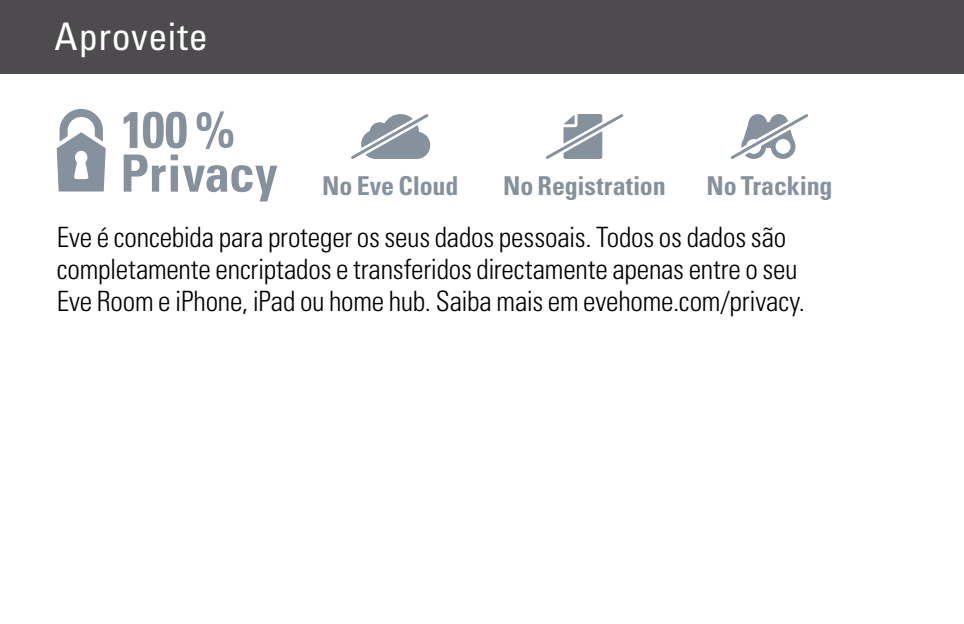
<style>
.page{position:relative;width:964px;height:624px;background:#fff}
.page>*{position:absolute;margin:0;border:0;box-sizing:border-box;transform-origin:0 0}
.t1{font:condensed 38px "Univers LT Std";letter-spacing:.015em;color:#fff}
.t2{font:300 condensed 28px/32px "Univers LT Std";letter-spacing:-.01em;color:#000}
.t3{font:700 condensed 26px "Univers LT Std";letter-spacing:-.005em;color:#86919e}
</style>
<div class="page">
<div style="left:0;top:0;width:964px;height:74px;background:#4e4b4f"></div>
<svg style="left:57px;top:109px;width:49px;height:82px"></svg>
<svg style="left:124px;top:112px;width:13px;height:36px"></svg>
<svg style="left:143px;top:112px;width:44px;height:36px"></svg>
<svg style="left:197px;top:111px;width:36px;height:38px"></svg>
<svg style="left:124px;top:154px;width:42px;height:38px"></svg>
<div style="left:171px;top:154px;width:7px;height:6px;background:#86919e"></div>
<div style="left:171px;top:166px;width:7px;height:26px;background:#86919e"></div>
<svg style="left:183px;top:165px;width:94px;height:36px"></svg>
<svg style="left:351px;top:114px;width:79px;height:45px"></svg>
<svg style="left:546px;top:114px;width:77px;height:45px"></svg>
<svg style="left:731px;top:114px;width:77px;height:45px"></svg>
<h1 class="t1" style="left:54px;top:13px;width:155px">Aproveite</h1>
<p class="t3" style="left:322px;top:169px;width:138px">No Eve Cloud</p>
<p class="t3" style="left:503px;top:169px;width:164px">No Registration</p>
<p class="t3" style="left:706px;top:169px;width:128px">No Tracking</p>
<p class="t2" style="left:57px;top:221px;width:750px">Eve é concebida para proteger os seus dados pessoais. Todos os dados são completamente encriptados e transferidos directamente apenas entre o seu<br>Eve Room e iPhone, iPad ou home hub. Saiba mais em evehome.com/privacy.</p>
</div>
